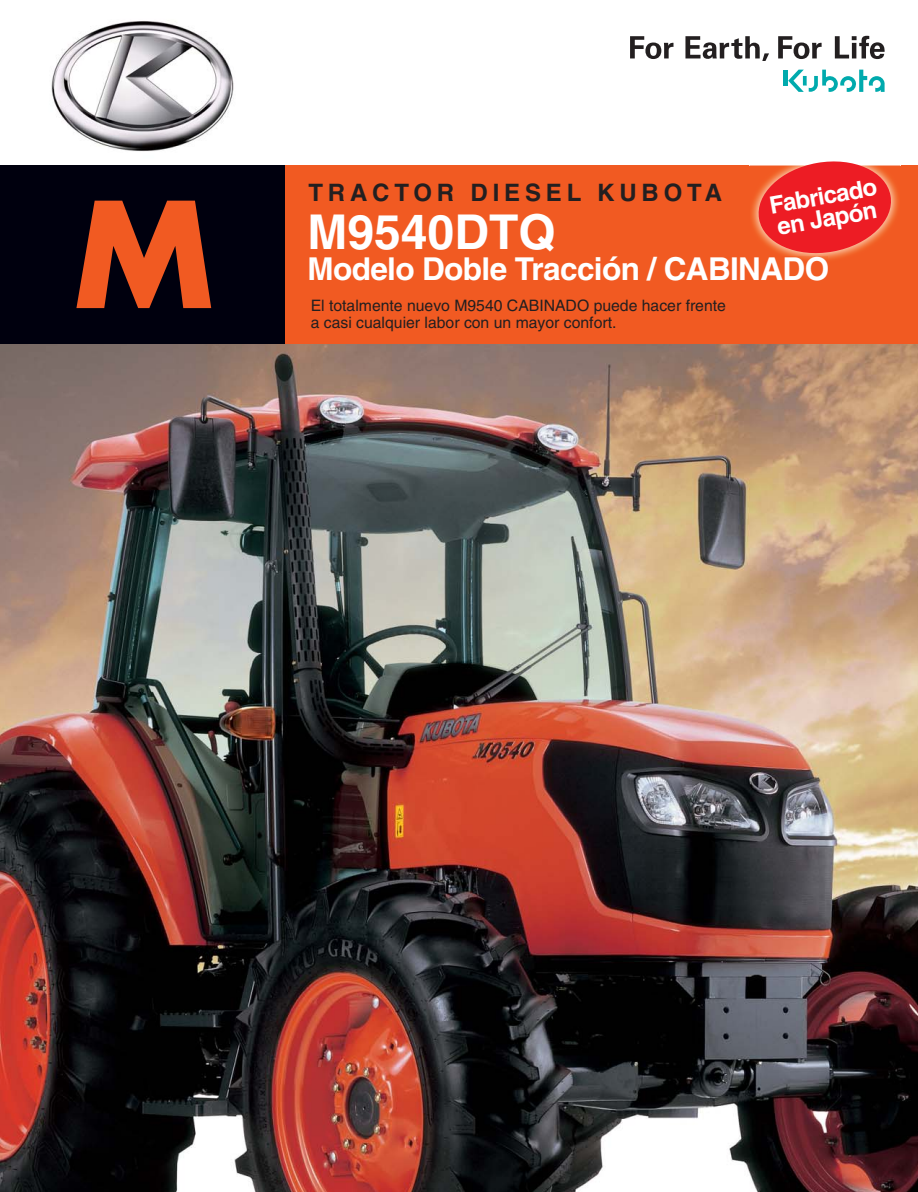
<style>
.page{position:relative;width:918px;height:1192px;background:#fff}
.page>*{position:absolute;margin:0;border:0;box-sizing:border-box;transform-origin:0 0}
.t1{font:700 142.5px "Futura";color:#f15a22}
.t2{font:700 48px "Helvetica";color:#fff}
.t3{font:700 31.5px "Helvetica";letter-spacing:-.02em;color:#fff}
.t4{font:700 24px "Helvetica";letter-spacing:.2em;color:#231f20}
.t5{font:700 24px/22.5px "Helvetica";color:#fff}
.t6{font:15.75px/17.2px "Helvetica";color:#231f20}
</style>
<div class="page">
<img style="left:0;top:344px;width:917px;height:848px">
<div style="left:4px;top:165px;width:913px;height:179px;background:#f15a22"></div>
<div style="left:0;top:165px;width:284px;height:179px;background:#00000e"></div>
<div style="left:782px;top:70px;width:5px;height:16px;background:#00aaad"></div>
<svg style="left:788px;top:70px;width:96px;height:22px"></svg>
<svg style="left:778px;top:36px;width:43px;height:23px"></svg>
<svg style="left:630px;top:36px;width:43px;height:23px"></svg>
<svg style="left:685px;top:36px;width:83px;height:25px"></svg>
<svg style="left:834px;top:36px;width:50px;height:23px"></svg>
<img style="left:51px;top:21px;width:183px;height:131px">
<img style="left:749px;top:165px;width:151px;height:95px">
<img style="left:749px;top:256px;width:78px;height:4px">
<svg style="left:754px;top:161px;width:140px;height:97px"></svg>
<h1 class="t1" style="left:74px;top:190px;width:142px">M</h1>
<h3 class="t5" style="left:767px;top:196px;width:110px;rotate:-10deg">Fabricado en Japón</h3>
<h3 class="t4" style="left:308px;top:184px;width:415px">TRACTOR DIESEL KUBOTA</h3>
<h2 class="t2" style="left:307px;top:214px;width:250px">M9540DTQ</h2>
<h3 class="t3" style="left:307px;top:257px;width:523px">Modelo Doble Tracción / CABINADO</h3>
<p class="t6" style="left:310px;top:298px;width:416px">El totalmente nuevo M9540 CABINADO puede hacer frente a casi cualquier labor con un mayor confort.</p>
</div>
